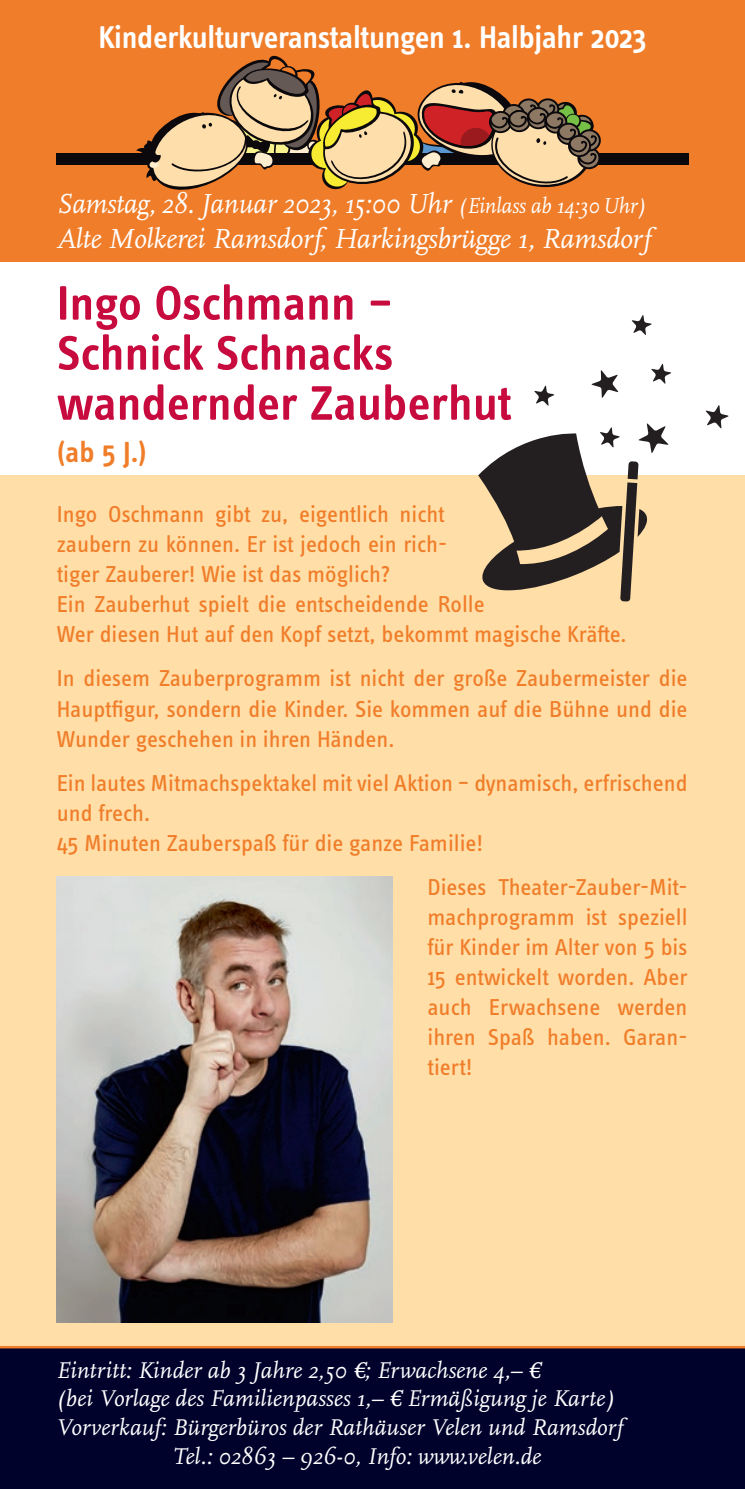
<style>
.page{position:relative;width:745px;height:1489px;background:#fff}
.page>*{position:absolute;margin:0;border:0;box-sizing:border-box;transform-origin:0 0}
.t1{font:600 50px/50px "Info Text Pro";color:#c80b3e}
.t2{font:600 32.5px "Info Text Pro";letter-spacing:-.01em;color:#fff}
.t3{font:600 30px "Info Text Pro";color:#f07d29}
.t4{font:italic 28.75px/35px "Scala Pro";letter-spacing:-.01em;color:#fff;scale:.96 1}
.t5{font:23.75px/30px "Info Text Pro";color:#f07d29}
.t6{font:italic 23.75px "Scala Pro";color:#fff}
.s1{font-size:22.5px}
</style>
<div class="page">
<div style="left:0;top:376px;width:744px;height:1112px;background:#ffdea7"></div>
<div style="left:0;top:0;width:744px;height:142px;background:#f07d29"></div>
<div style="left:0;top:1346px;width:744px;height:142px;background:#00022c"></div>
<hr style="left:0;top:1345px;width:744px;height:3px;background:#f07d29">
<div style="left:0;top:128px;width:744px;height:134px;background:#f07d29"></div>
<div style="left:57px;top:153px;width:630px;height:12px;background:#0c090c"></div>
<svg style="left:136px;top:56px;width:465px;height:134px"></svg>
<img style="left:57px;top:876px;width:335px;height:446px">
<div style="left:0;top:262px;width:744px;height:213px;background:#fff"></div>
<svg style="left:631px;top:315px;width:20px;height:20px"></svg>
<svg style="left:534px;top:385px;width:20px;height:21px"></svg>
<svg style="left:591px;top:370px;width:27px;height:28px"></svg>
<svg style="left:705px;top:405px;width:23px;height:23px"></svg>
<svg style="left:651px;top:363px;width:20px;height:21px"></svg>
<svg style="left:478px;top:423px;width:190px;height:178px"></svg>
<h2 class="t2" style="left:98px;top:18px;width:549px">Kinderkulturveranstaltungen 1. Halbjahr 2023</h2>
<p class="t4" style="left:57px;top:186px;width:619px">Samstag, 28. Januar 2023, 15:00 Uhr <span class="s1">(Einlass ab 14:30 Uhr)<br></span>Alte Molkerei Ramsdorf, Harkingsbrügge 1, Ramsdorf</p>
<h1 class="t1" style="left:57px;top:277px;width:456px">Ingo Oschmann –<br>Schnick Schnacks wandernder Zauberhut</h1>
<p class="t3" style="left:57px;top:434px;width:92px">(ab 5 J.)</p>
<p class="t5" style="left:57px;top:498px;width:571px">Ingo Oschmann gibt zu, eigentlich nicht<br>zaubern zu können. Er ist jedoch ein rich-<br>tiger Zauberer! Wie ist das möglich?<br>Ein Zauberhut spielt die entscheidende Rolle<br>Wer diesen Hut auf den Kopf setzt, bekommt magische Kräfte.</p>
<p class="t5" style="left:57px;top:663px;width:632px;text-align:justify">In diesem Zauberprogramm ist nicht der große Zaubermeister die Hauptfigur, sondern die Kinder. Sie kommen auf die Bühne und die Wunder geschehen in ihren Händen.</p>
<p class="t5" style="left:57px;top:767px;width:632px">Ein lautes Mitmachspektakel mit viel Aktion – dynamisch, erfrischend und frech.<br>45 Minuten Zauberspaß für die ganze Familie!</p>
<p class="t5" style="left:427px;top:871px;width:261px;text-align:justify">Dieses Theater-Zauber-Mit&shy;machprogramm ist speziell für Kinder im Alter von 5 bis 15 entwickelt worden. Aber auch Erwachsene werden ihren Spaß haben. Garan&shy;tiert!</p>
<p class="t6" style="left:56px;top:1355px;width:486px">Eintritt: Kinder ab 3 Jahre 2,50 €; Erwachsene 4,– €</p>
<p class="t6" style="left:56px;top:1384px;width:559px">(bei Vorlage des Familienpasses 1,– € Ermäßigung je Karte)</p>
<p class="t6" style="left:56px;top:1413px;width:568px">Vorverkauf: Bürgerbüros der Rathäuser Velen und Ramsdorf</p>
<p class="t6" style="left:172px;top:1442px;width:370px">Tel.: 02863 – 926-0, Info: www.velen.de</p>
</div>
